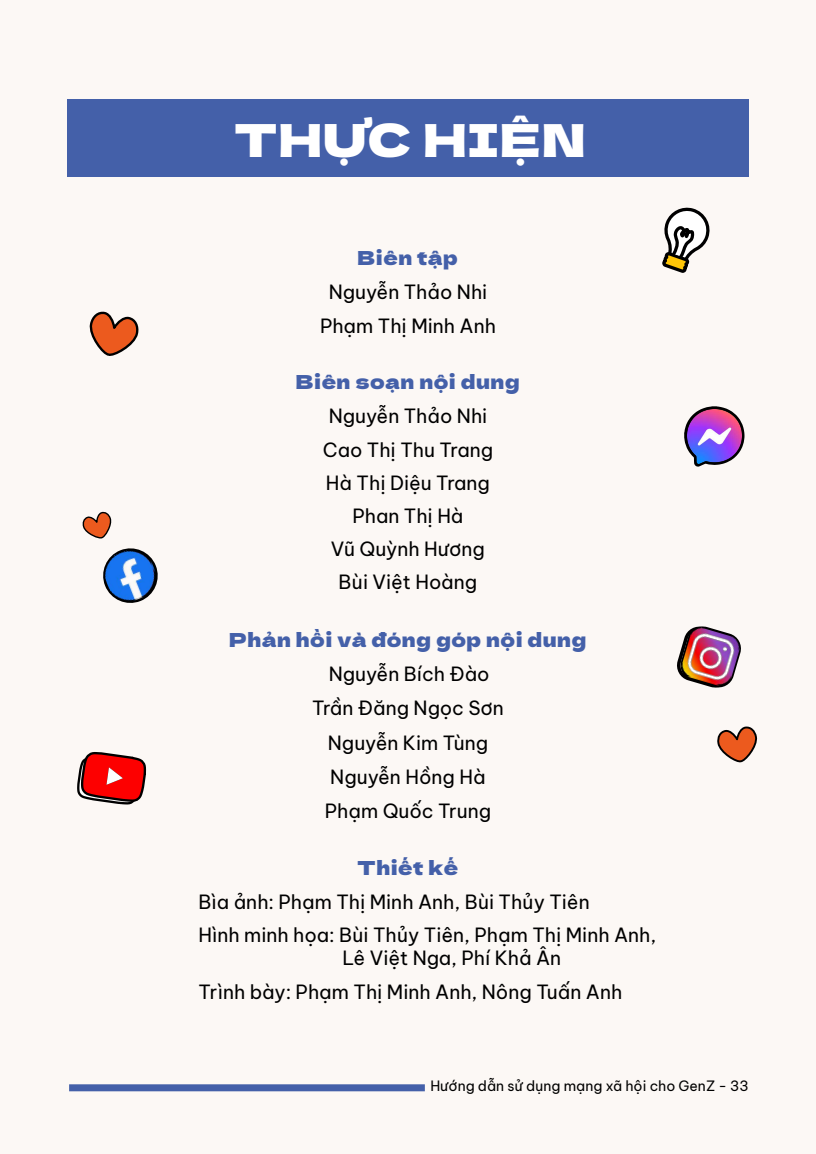
<style>
.page{position:relative;width:816px;height:1154px;background:#fcf8f5}
.page>*{position:absolute;margin:0;border:0;box-sizing:border-box;transform-origin:0 0}
.t1{font:45.32px "Dela Gothic One";letter-spacing:.025em;color:#fff;scale:1.04 1}
.t2{font:19.25px/33.2px "Be Vietnam Pro";color:#000;text-align:center}
.t3{font:19.25px "Dela Gothic One";letter-spacing:.025em;color:#4460a9;scale:1.04 1}
.t4{font:14px "Be Vietnam Pro";color:#000}
</style>
<div class="page">
<div style="left:69px;top:1084px;width:356px;height:7px;background:#4460a9"></div>
<div style="left:67px;top:99px;width:681px;height:78px;background:#4460a9"></div>
<svg style="left:717px;top:726px;width:40px;height:37px"></svg>
<svg style="left:89px;top:311px;width:50px;height:45px"></svg>
<svg style="left:82px;top:511px;width:30px;height:28px"></svg>
<img style="left:103px;top:548px;width:55px;height:55px">
<svg style="left:77px;top:752px;width:70px;height:53px"></svg>
<svg style="left:677px;top:656px;width:2px;height:17px"></svg>
<img style="left:679px;top:626px;width:62px;height:62px">
<svg style="left:684px;top:406px;width:61px;height:61px"></svg>
<img style="left:687px;top:409px;width:54px;height:55px">
<svg style="left:662px;top:207px;width:48px;height:66px"></svg>
<h1 class="t1" style="left:234px;top:105px;width:339px">THỰC HIỆN</h1>
<p class="t3" style="left:358px;top:242px;width:98px">Biên tập</p>
<p class="t2" style="left:320px;top:274px;width:177px">Nguyễn Thảo Nhi<br>Phạm Thị Minh Anh</p>
<p class="t3" style="left:296px;top:366px;width:216px">Biên soạn nội dung</p>
<p class="t2" style="left:323px;top:398px;width:172px">Nguyễn Thảo Nhi<br>Cao Thị Thu Trang<br>Hà Thị Diệu Trang<br>Phan Thị Hà<br>Vũ Quỳnh Hương<br>Bùi Việt Hoàng</p>
<p class="t3" style="left:229px;top:624px;width:345px">Phản hồi và đóng góp nội dung</p>
<p class="t2" style="left:312px;top:655px;width:193px;line-height:34.1px">Nguyễn Bích Đào<br>Trần Đăng Ngọc Sơn<br>Nguyễn Kim Tùng<br>Nguyễn Hồng Hà<br>Phạm Quốc Trung</p>
<p class="t3" style="left:357px;top:853px;width:99px">Thiết kế</p>
<p class="t2" style="left:199px;top:883px;width:459px;text-align:left">Bìa ảnh: Phạm Thị Minh Anh, Bùi Thủy Tiên<br>Hình minh họa: Bùi Thủy Tiên, Phạm Thị Minh Anh,</p>
<p class="t2" style="left:199px;top:939px;width:425px;line-height:34px;text-align:left;text-indent:144px">Lê Việt Nga, Phí Khả Ân<br>Trình bày: Phạm Thị Minh Anh, Nông Tuấn Anh</p>
<p class="t4" style="left:430px;top:1074px;width:320px">Hướng dẫn sử dụng mạng xã hội cho GenZ - 33</p>
</div>
